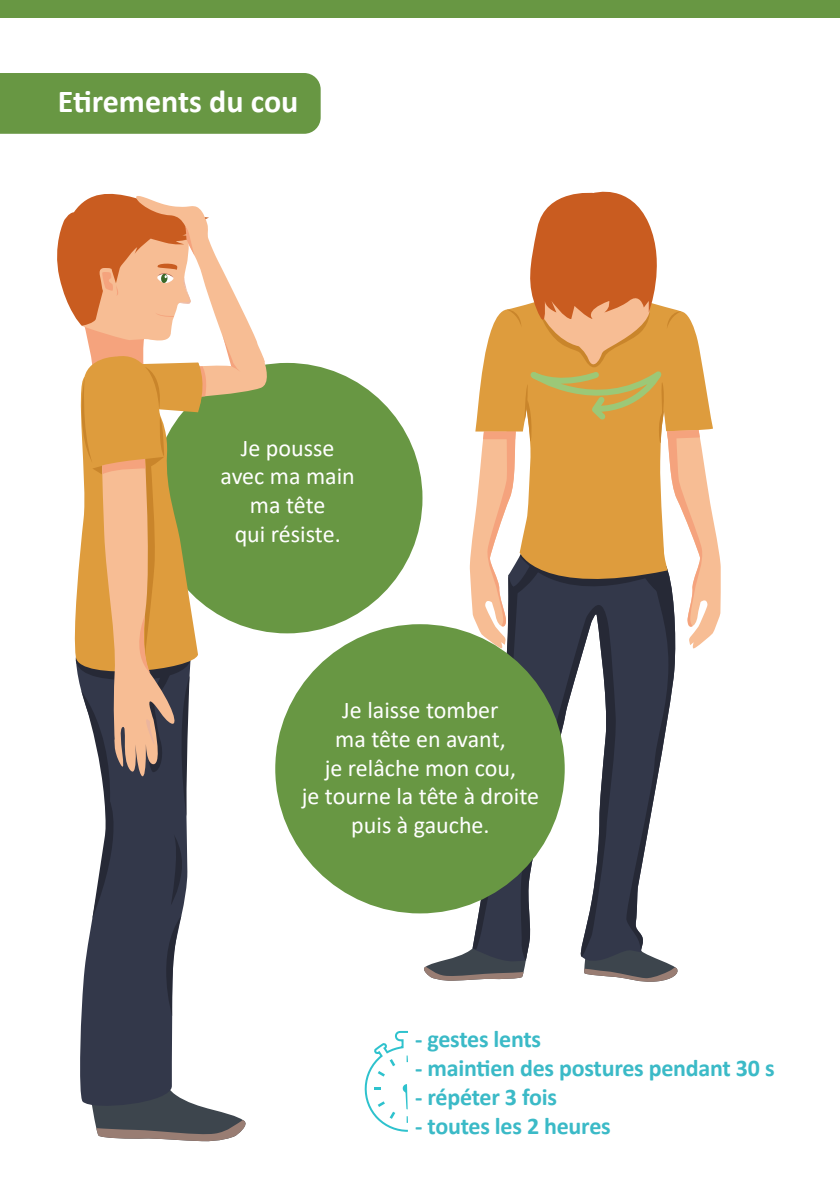
<style>
.page{position:relative;width:840px;height:1191px;background:#fff}
.page>*{position:absolute;margin:0;border:0;box-sizing:border-box;transform-origin:0 0}
.t1{font:700 32px "Calibri";letter-spacing:-.005em;color:#fff}
.t2{font:24px/28.8px "Calibri";color:#fff;text-align:center}
.t3{font:700 24px "Calibri";letter-spacing:-.01em;color:#3bbac7}
</style>
<div class="page">
<div style="left:152px;top:363px;width:270px;height:270px;background:#689743;border-radius:50%"></div>
<div style="left:0;top:0;width:839px;height:18px;background:#689743"></div>
<div style="left:0;top:73px;width:320px;height:61px;background:#689743"></div>
<svg style="left:93px;top:1103px;width:153px;height:38px"></svg>
<svg style="left:80px;top:1016px;width:111px;height:95px;fill:#33384a"></svg>
<svg style="left:57px;top:193px;width:213px;height:823px"></svg>
<svg style="left:421px;top:191px;width:299px;height:791px"></svg>
<svg style="left:364px;top:1030px;width:44px;height:102px"></svg>
<div style="left:275px;top:624px;width:289px;height:289px;background:#689743;border-radius:50%"></div>
<h1 class="t1" style="left:58px;top:79px;width:242px">Etirements du cou</h1>
<p class="t2" style="left:220px;top:432px;width:136px">Je pousse avec ma main ma tête<br>qui résiste.</p>
<p class="t2" style="left:301px;top:695px;width:239px">Je laisse tomber<br>ma tête en avant,<br>je relâche mon cou,<br>je tourne la tête à droite puis à gauche.</p>
<p class="t3" style="left:415px;top:1022px;width:127px">- gestes lents</p>
<p class="t3" style="left:415px;top:1051px;width:360px">- maintien des postures pendant 30 s</p>
<p class="t3" style="left:415px;top:1079px;width:143px">- répéter 3 fois</p>
<p class="t3" style="left:415px;top:1108px;width:197px">- toutes les 2 heures</p>
</div>
